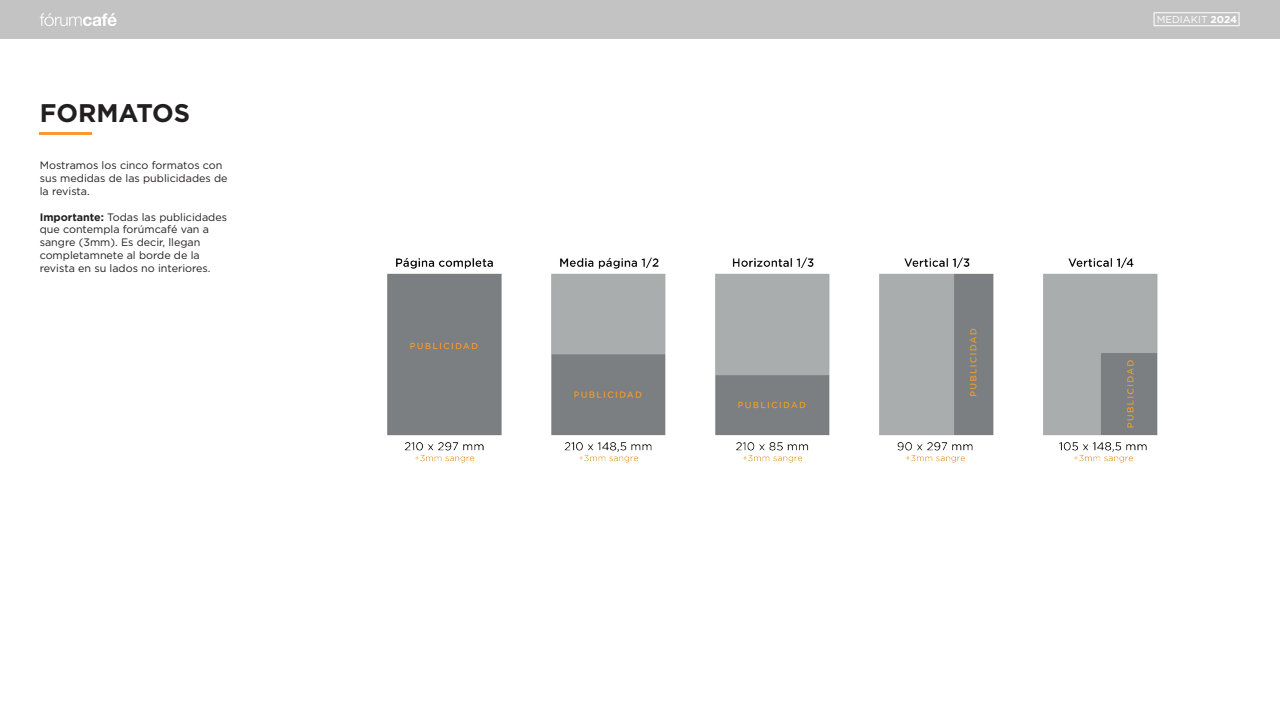
<style>
.page{position:relative;width:1280px;height:720px;background:#fff}
.page>*{position:absolute;margin:0;border:0;box-sizing:border-box;transform-origin:0 0}
.t1{font:700 25.5px "Gotham";color:#231f20}
.t2{font:10.75px/12.9px "Gotham";color:#231f20}
.t3{font:10.05px "Gotham";color:#fff}
.s1{font-weight:700}
</style>
<div class="page">
<hr style="left:40px;top:132px;width:52px;height:3px;background:#f8992f">
<div style="left:0;top:0;width:1280px;height:38px;background:#c3c3c3"></div>
<svg style="left:40px;top:13px;width:77px;height:13px"></svg>
<div style="left:1154px;top:12px;width:85px;height:14px;border:1px solid #fff"></div>
<img style="left:387px;top:257px;width:771px;height:206px">
<h1 class="t1" style="left:40px;top:99px;width:152px">FORMATOS</h1>
<p class="t2" style="left:40px;top:159px;width:189px">Mostramos los cinco formatos con sus medidas de las publicidades de la revista.</p>
<p class="t2" style="left:40px;top:210px;width:189px"><span class="s1">Importante:</span> Todas las publicidades que contempla forúmcafé van a sangre (3mm). Es decir, llegan completamnete al borde de la revista en su lados no interiores.</p>
<p class="t3" style="left:1157px;top:14px;width:82px">MEDIAKIT <span class="s1">2024</span></p>
</div>
